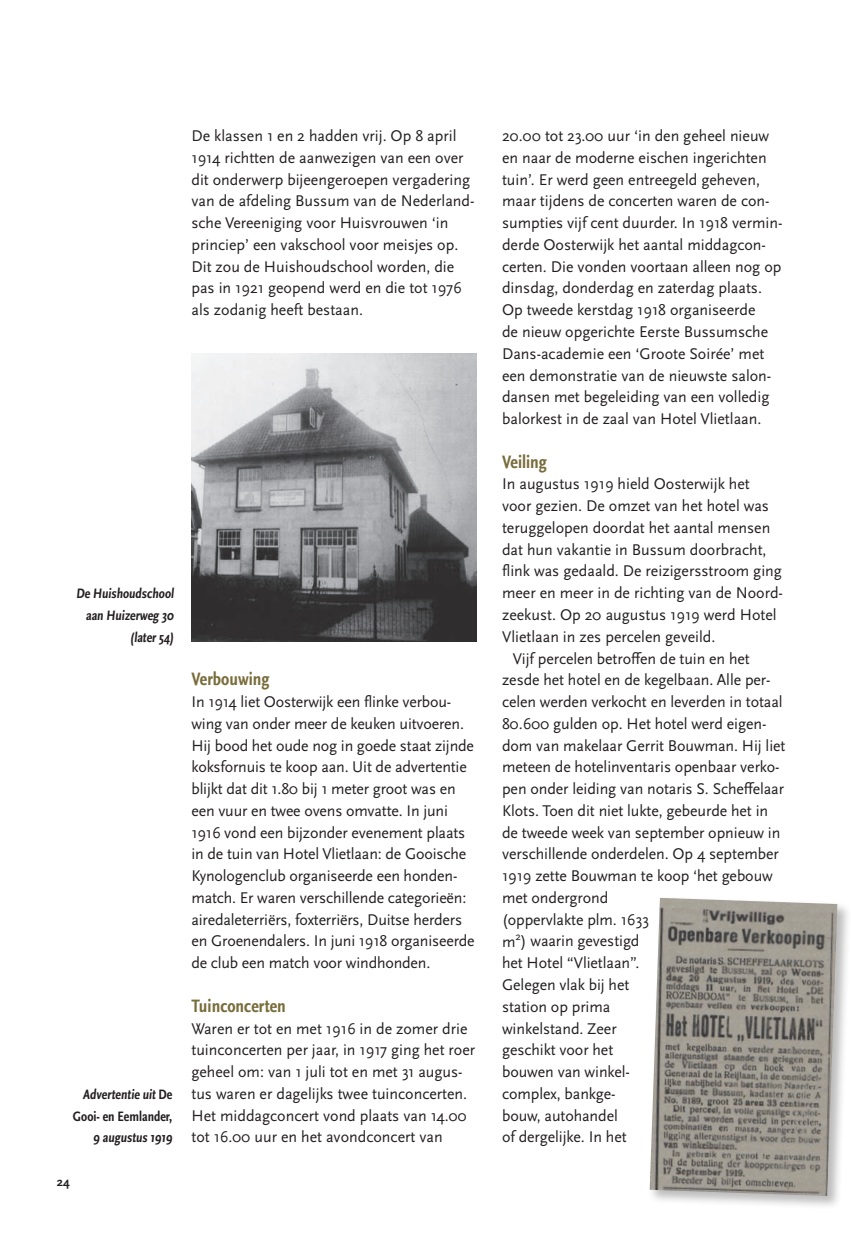
<style>
.page{position:relative;width:851px;height:1234px;background:#fff}
.page>*{position:absolute;margin:0;border:0;box-sizing:border-box;transform-origin:0 0}
.t1{font:700 condensed 18.75px "Scala Sans Pro";color:#796c3b}
.t2{font:16.2px/21.8px "Scala Sans Pro";color:#231f20}
.t3{font:700 condensed 14.25px/21.8px "Scala Sans Pro";color:#231f20;text-align:right}
.t4{font:700 12.75px "Scala Sans Pro";color:#231f20}
</style>
<div class="page">
<div style="left:648px;top:895px;width:202px;height:314px;background:#231f20;opacity:.3"></div>
<img style="left:649px;top:897px;width:188px;height:298px">
<img style="left:191px;top:353px;width:285px;height:288px">
<p class="t2" style="left:191px;top:125px;width:284px">De klassen 1 en 2 hadden vrij. Op 8 april 1914 richtten de aanwezigen van een over dit onderwerp bijeengeroepen vergadering van de afdeling Bussum van de Nederland&shy;sche Vereeniging voor Huisvrouwen ‘in princiep’ een vakschool voor meisjes op.<br>Dit zou de Huishoudschool worden, die pas in 1921 geopend werd en die tot 1976 als zodanig heeft bestaan.</p>
<p class="t3" style="left:76px;top:582px;width:101px">De Huishoudschool aan Huizerweg 30 (later 54)</p>
<p class="t3" style="left:73px;top:1083px;width:103px">Advertentie uit De<br>Gooi- en Eemlander,<br>9 augustus 1919</p>
<p class="t4" style="left:57px;top:1174px;width:15px">24</p>
<p class="t1" style="left:191px;top:668px;width:80px">Verbouwing</p>
<p class="t2" style="left:191px;top:690px;width:285px">In 1914 liet Oosterwijk een flinke verbou&shy;wing van onder meer de keuken uitvoeren.<br>Hij bood het oude nog in goede staat zijnde koksfornuis te koop aan. Uit de advertentie blijkt dat dit 1.80 bij 1 meter groot was en een vuur en twee ovens omvatte. In juni 1916 vond een bijzonder evenement plaats in de tuin van Hotel Vlietlaan: de Gooische Kynologenclub organiseerde een honden&shy;match. Er waren verschillende categorieën: airedaleterriërs, foxterriërs, Duitse herders en Groenendalers. In juni 1918 organiseerde de club een match voor windhonden.</p>
<p class="t1" style="left:191px;top:994px;width:96px">Tuinconcerten</p>
<p class="t2" style="left:191px;top:1017px;width:285px">Waren er tot en met 1916 in de zomer drie tuinconcerten per jaar, in 1917 ging het roer geheel om: van 1 juli tot en met 31 augus&shy;tus waren er dagelijks twee tuinconcerten.<br>Het middagconcert vond plaats van 14.00 tot 16.00 uur en het avondconcert van</p>
<p class="t2" style="left:502px;top:125px;width:282px">20.00 tot 23.00 uur ‘in den geheel nieuw en naar de moderne eischen ingerichten tuin’. Er werd geen entreegeld geheven, maar tijdens de concerten waren de con&shy;sumpties vijf cent duurder. In 1918 vermin&shy;derde Oosterwijk het aantal middagcon&shy;certen. Die vonden voortaan alleen nog op dinsdag, donderdag en zaterdag plaats.<br>Op tweede kerstdag 1918 organiseerde<br>de nieuw opgerichte Eerste Bussumsche Dans-academie een ‘Groote Soirée’ met een demonstratie van de nieuwste salon&shy;dansen met begeleiding van een volledig balorkest in de zaal van Hotel Vlietlaan.</p>
<p class="t1" style="left:502px;top:450px;width:46px">Veiling</p>
<p class="t2" style="left:502px;top:473px;width:249px">In augustus 1919 hield Oosterwijk het</p>
<p class="t2" style="left:502px;top:495px;width:268px">voor gezien. De omzet van het hotel was</p>
<p class="t2" style="left:502px;top:516px;width:270px">teruggelopen doordat het aantal mensen</p>
<p class="t2" style="left:502px;top:538px;width:266px">dat hun vakantie in Bussum doorbracht,</p>
<p class="t2" style="left:502px;top:560px;width:281px">flink was gedaald. De reizigersstroom ging</p>
<p class="t2" style="left:502px;top:582px;width:282px">meer en meer in de richting van de Noord-</p>
<p class="t2" style="left:502px;top:603px;width:276px">zeekust. Op 20 augustus 1919 werd Hotel</p>
<p class="t2" style="left:502px;top:625px;width:215px">Vlietlaan in zes percelen geveild.</p>
<p class="t2" style="left:512px;top:647px;width:238px">Vijf percelen betroffen de tuin en het</p>
<p class="t2" style="left:502px;top:669px;width:270px">zesde het hotel en de kegelbaan. Alle per-</p>
<p class="t2" style="left:502px;top:690px;width:282px">celen werden verkocht en leverden in totaal</p>
<p class="t2" style="left:502px;top:712px;width:266px">80.600 gulden op. Het hotel werd eigen-</p>
<p class="t2" style="left:502px;top:734px;width:285px">dom van makelaar Gerrit Bouwman. Hij liet</p>
<p class="t2" style="left:502px;top:756px;width:279px">meteen de hotelinventaris openbaar verko-</p>
<p class="t2" style="left:502px;top:777px;width:283px">pen onder leiding van notaris S. Scheffelaar</p>
<p class="t2" style="left:502px;top:799px;width:267px">Klots. Toen dit niet lukte, gebeurde het in</p>
<p class="t2" style="left:502px;top:821px;width:280px">de tweede week van september opnieuw in</p>
<p class="t2" style="left:502px;top:843px;width:278px">verschillende onderdelen. Op 4 september</p>
<p class="t2" style="left:502px;top:864px;width:272px">1919 zette Bouwman te koop ‘het gebouw</p>
<p class="t2" style="left:502px;top:886px;width:108px">met ondergrond</p>
<p class="t2" style="left:502px;top:908px;width:148px">(oppervlakte plm. 1633</p>
<p class="t2" style="left:502px;top:930px;width:139px">m<sup>2</sup>) waarin gevestigd</p>
<p class="t2" style="left:502px;top:951px;width:139px">het Hotel “Vlietlaan”.</p>
<p class="t2" style="left:502px;top:973px;width:129px">Gelegen vlak bij het</p>
<p class="t2" style="left:502px;top:995px;width:110px">station op prima</p>
<p class="t2" style="left:502px;top:1017px;width:116px">winkelstand. Zeer</p>
<p class="t2" style="left:502px;top:1038px;width:113px">geschikt voor het</p>
<p class="t2" style="left:502px;top:1060px;width:129px">bouwen van winkel-</p>
<p class="t2" style="left:502px;top:1082px;width:115px">complex, bankge-</p>
<p class="t2" style="left:502px;top:1104px;width:117px">bouw, autohandel</p>
<p class="t2" style="left:502px;top:1125px;width:126px">of dergelijke. In het</p>
</div>
